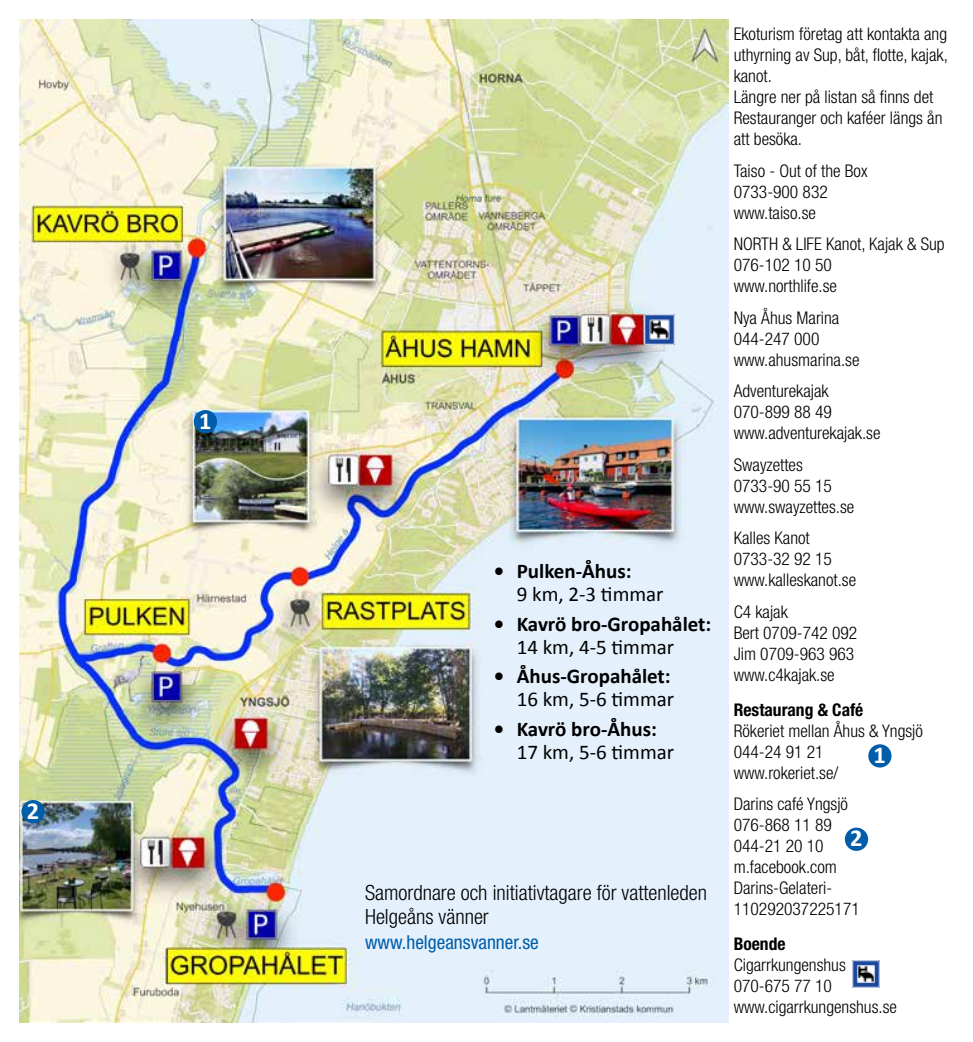
<style>
.page{position:relative;width:973px;height:1042px;background:#fff}
.page>*{position:absolute;margin:0;border:0;box-sizing:border-box;transform-origin:0 0}
.t1{font:700 24.32px "Calibri";color:#fff}
.t2{font:700 21px "Calibri";color:#000}
.t3{font:300 condensed 21px/24.5px "Helvetica Neue";color:#000}
.t4{font:21px "Calibri";color:#000}
.t5{font:condensed 19.25px "Helvetica Neue";color:#005da9}
.t6{font:300 condensed 17.5px/21px "Helvetica Neue";color:#000}
.t7{font:700 condensed 17.5px "Helvetica Neue";color:#000}
</style>
<div class="page">
<img style="left:20px;top:20px;width:708px;height:1002px">
<div style="left:844px;top:827px;width:23px;height:24px;background:#005da9;border-radius:50%"></div>
<div style="left:22px;top:800px;width:23px;height:23px;background:#005da9;border-radius:50%"></div>
<div style="left:868px;top:744px;width:23px;height:23px;background:#005da9;border-radius:50%"></div>
<div style="left:194px;top:410px;width:23px;height:23px;background:#005da9;border-radius:50%"></div>
<img style="left:852px;top:960px;width:27px;height:27px">
<img style="left:644px;top:314px;width:30px;height:30px">
<h1 class="t1" style="left:27px;top:795px;width:14px">2</h1>
<h1 class="t1" style="left:199px;top:405px;width:14px">1</h1>
<p class="t2" style="left:494px;top:558px;width:139px">• Pulken-Åhus:</p>
<p class="t4" style="left:516px;top:581px;width:148px">9 km, 2-3 timmar</p>
<p class="t2" style="left:494px;top:610px;width:219px">• Kavrö bro-Gropahålet:</p>
<p class="t4" style="left:516px;top:633px;width:159px">14 km, 4-5 timmar</p>
<p class="t2" style="left:494px;top:663px;width:178px">• Åhus-Gropahålet:</p>
<p class="t4" style="left:516px;top:686px;width:159px">16 km, 5-6 timmar</p>
<p class="t2" style="left:494px;top:715px;width:164px">• Kavrö bro-Åhus:</p>
<p class="t4" style="left:516px;top:738px;width:159px">17 km, 5-6 timmar</p>
<p class="t3" style="left:365px;top:880px;width:343px">Samordnare och initiativtagare för vattenleden<br>Helgeåns vänner</p>
<p class="t5" style="left:365px;top:931px;width:175px">www.helgeansvanner.se</p>
<p class="t6" style="left:733px;top:23px;width:216px">Ekoturism företag att kontakta ang uthyrning av Sup, båt, flotte, kajak, kanot.<br>Längre ner på listan så finns det<br>Restauranger och kaféer längs ån att besöka.</p>
<p class="t6" style="left:733px;top:160px;width:135px">Taiso - Out of the Box<br>0733-900 832 www.taiso.se</p>
<p class="t6" style="left:733px;top:233px;width:212px">NORTH &amp; LIFE Kanot, Kajak &amp; Sup<br>076-102 10 50<br>www.northlife.se</p>
<p class="t6" style="left:733px;top:307px;width:127px">Nya Åhus Marina<br>044-247 000 www.ahusmarina.se</p>
<p class="t6" style="left:733px;top:380px;width:148px">Adventurekajak<br>070-899 88 49 www.adventurekajak.se</p>
<p class="t6" style="left:733px;top:454px;width:122px">Swayzettes<br>0733-90 55 15 www.swayzettes.se</p>
<p class="t6" style="left:733px;top:527px;width:124px">Kalles Kanot<br>0733-32 92 15 www.kalleskanot.se</p>
<p class="t6" style="left:733px;top:601px;width:125px">C4 kajak<br>Bert 0709-742 092<br>Jim 0709-963 963 www.c4kajak.se</p>
<p class="t7" style="left:733px;top:699px;width:131px">Restaurang &amp; Café</p>
<p class="t6" style="left:733px;top:720px;width:191px">Rökeriet mellan Åhus &amp; Yngsjö<br>044-24 91 21 www.rokeriet.se/</p>
<p class="t6" style="left:733px;top:793px;width:127px">Darins café Yngsjö<br>076-868 11 89<br>044-21 20 10 m.facebook.com<br>Darins-Gelateri-<br>110292037225171</p>
<p class="t7" style="left:733px;top:933px;width:53px">Boende</p>
<p class="t6" style="left:733px;top:954px;width:165px">Cigarrkungenshus<br>070-675 77 10 www.cigarrkungenshus.se</p>
<h1 class="t1" style="left:873px;top:739px;width:14px">1</h1>
<h1 class="t1" style="left:849px;top:822px;width:14px">2</h1>
</div>
